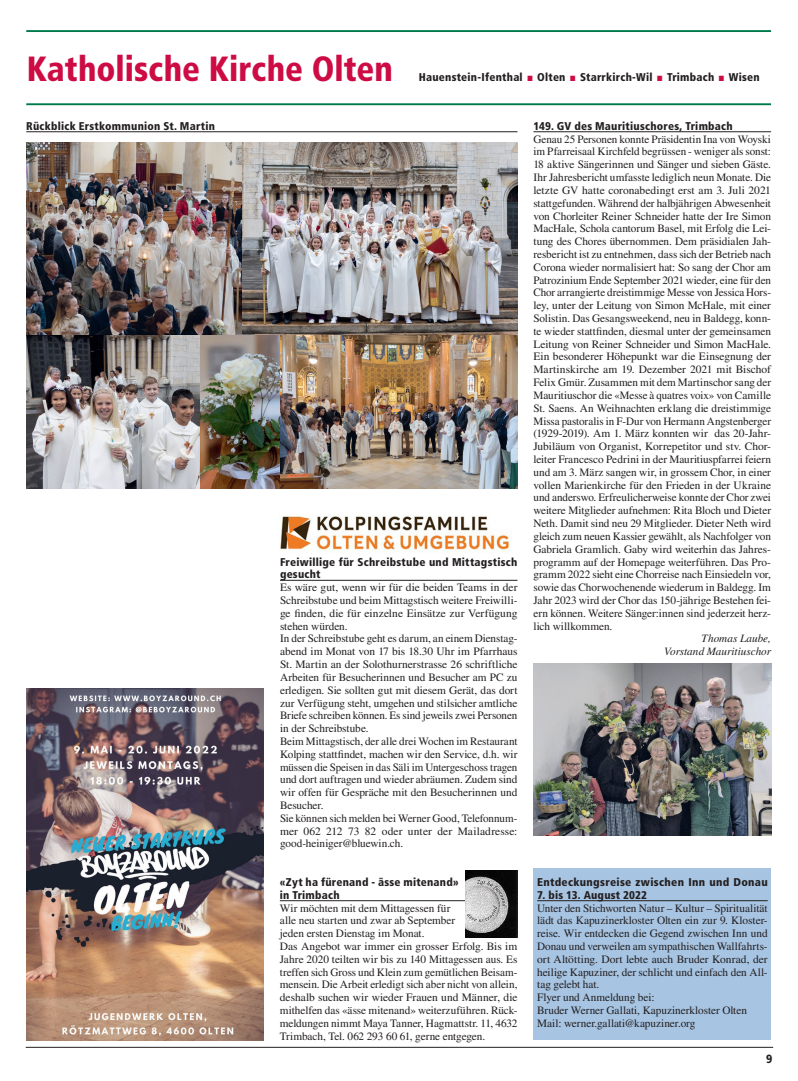
<style>
.page{position:relative;width:798px;height:1081px;background:#fff}
.page>*{position:absolute;margin:0;border:0;box-sizing:border-box;transform-origin:0 0}
.t1{font:900 condensed 35px "Frutiger";color:#cd0c44;scale:.95 1}
.t2{font:900 condensed 11.88px "Frutiger";color:#231f20}
.t3{font:11.25px/12.9px "Times";letter-spacing:-.005em;color:#231f20}
.t4{font:900 condensed 11.25px/12.9px "Frutiger LT Std";letter-spacing:.02em;color:#231f20}
.t5{font:900 condensed 11.25px "Frutiger";letter-spacing:.02em;color:#231f20}
.t6{font:italic 11.25px/12.9px "Times";letter-spacing:.005em;color:#231f20;text-align:right}
</style>
<div class="page">
<hr style="left:26px;top:1047px;width:746px;height:1px;background:#231f20">
<hr style="left:26px;top:30px;width:744px;height:2px;background:#00794a">
<hr style="left:26px;top:103px;width:744px;height:2px;background:#00794a">
<img style="left:26px;top:688px;width:238px;height:352px">
<div style="left:533px;top:868px;width:238px;height:172px;background:#a7c4e2"></div>
<hr style="left:537px;top:900px;width:230px;height:1px;background:#231f20">
<hr style="left:26px;top:132px;width:491px;height:1px;background:#231f20">
<hr style="left:533px;top:132px;width:237px;height:1px;background:#231f20">
<hr style="left:280px;top:900px;width:237px;height:1px;background:#231f20">
<img style="left:465px;top:870px;width:52px;height:67px">
<img style="left:533px;top:663px;width:238px;height:173px">
<img style="left:26px;top:335px;width:175px;height:154px">
<img style="left:201px;top:335px;width:79px;height:154px">
<img style="left:26px;top:143px;width:491px;height:192px">
<img style="left:280px;top:320px;width:237px;height:169px">
<hr style="left:280px;top:580px;width:237px;height:1px;background:#231f20">
<img style="left:280px;top:516px;width:232px;height:37px">
<h1 class="t1" style="left:27px;top:48px;width:387px">Katholische Kirche Olten</h1>
<p class="t5" style="left:419px;top:70px;width:105px">Hauenstein-Ifenthal</p>
<h1 class="t1" style="left:525px;top:48px;width:11px">.</h1>
<p class="t5" style="left:537px;top:70px;width:30px">Olten</p>
<h1 class="t1" style="left:568px;top:48px;width:11px">.</h1>
<p class="t5" style="left:580px;top:70px;width:74px">Starrkirch-Wil</p>
<h1 class="t1" style="left:655px;top:48px;width:11px">.</h1>
<p class="t5" style="left:666px;top:70px;width:49px">Trimbach</p>
<h1 class="t1" style="left:717px;top:48px;width:11px">.</h1>
<p class="t5" style="left:728px;top:70px;width:32px">Wisen</p>
<p class="t4" style="left:26px;top:119px;width:190px">Rückblick Erstkommunion St. Martin</p>
<p class="t4" style="left:533px;top:119px;width:201px">149. GV des Mauritiuschores, Trimbach</p>
<p class="t3" style="left:533px;top:132px;width:239px;text-align:justify">Genau 25 Personen konnte Präsidentin Ina von Woyski im Pfarreisaal Kirchfeld begrüssen - weniger als sonst:<br>18 aktive Sängerinnen und Sänger und sieben Gäste.<br>Ihr Jahresbericht umfasste lediglich neun Monate. Die letzte GV hatte coronabedingt erst am 3. Juli 2021 stattgefunden. Während der halbjährigen Abwesenheit von Chorleiter Reiner Schneider hatte der Ire Simon MacHale, Schola cantorum Basel, mit Erfolg die Lei&shy;tung des Chores übernommen. Dem präsidialen Jah&shy;resbericht ist zu entnehmen, dass sich der Betrieb nach Corona wieder normalisiert hat: So sang der Chor am Patrozinium Ende September 2021 wieder, eine für den Chor arrangierte dreistimmige Messe von Jessica Hors&shy;ley, unter der Leitung von Simon McHale, mit einer Solistin. Das Gesangsweekend, neu in Baldegg, konn&shy;te wieder stattfinden, diesmal unter der gemeinsamen Leitung von Reiner Schneider und Simon MacHale.<br>Ein besonderer Höhepunkt war die Einsegnung der Martinskirche am 19. Dezember 2021 mit Bischof Felix Gmür. Zusammen mit dem Martinschor sang der Mauritiuschor die «Messe à quatres voix» von Camille St. Saens. An Weihnachten erklang die dreistimmige Missa pastoralis in F-Dur von Hermann Angstenberger (1929-2019). Am 1. März konnten wir das 20-Jahr-Jubiläum von Organist, Korrepetitor und stv. Chor&shy;leiter Francesco Pedrini in der Mauritiuspfarrei feiern und am 3. März sangen wir, in grossem Chor, in einer vollen Marienkirche für den Frieden in der Ukraine und anderswo. Erfreulicherweise konnte der Chor zwei weitere Mitglieder aufnehmen: Rita Bloch und Dieter Neth. Damit sind neu 29 Mitglieder. Dieter Neth wird gleich zum neuen Kassier gewählt, als Nachfolger von Gabriela Gramlich. Gaby wird weiterhin das Jahres&shy;programm auf der Homepage weiterführen. Das Pro&shy;gramm 2022 sieht eine Chorreise nach Einsiedeln vor, sowie das Chorwochenende wiederum in Baldegg. Im Jahr 2023 wird der Chor das 150-jährige Bestehen fei&shy;ern können. Weitere Sänger:innen sind jederzeit herz&shy;lich willkommen.</p>
<p class="t6" style="left:663px;top:632px;width:108px">Thomas Laube,<br>Vorstand Mauritiuschor</p>
<p class="t4" style="left:280px;top:555px;width:239px">Freiwillige für Schreibstube und Mittagstisch gesucht</p>
<p class="t3" style="left:280px;top:581px;width:239px">Es wäre gut, wenn wir für die beiden Teams in der Schreibstube und beim Mittagstisch weitere Freiwilli&shy;ge finden, die für einzelne Einsätze zur Verfügung stehen würden.<br>In der Schreibstube geht es darum, an einem Dienstag&shy;abend im Monat von 17 bis 18.30 Uhr im Pfarrhaus St. Martin an der Solothurnerstrasse 26 schriftliche Arbeiten für Besucherinnen und Besucher am PC zu erledigen. Sie sollten gut mit diesem Gerät, das dort zur Verfügung steht, umgehen und stilsicher amtliche Briefe schreiben können. Es sind jeweils zwei Personen in der Schreibstube.<br>Beim Mittagstisch, der alle drei Wochen im Restaurant Kolping stattfindet, machen wir den Service, d.h. wir müssen die Speisen in das Säli im Untergeschoss tragen und dort auftragen und wieder abräumen. Zudem sind wir offen für Gespräche mit den Besucherinnen und Besucher.<br>Sie können sich melden bei Werner Good, Telefonnum&shy;mer 062 212 73 82 oder unter der Mailadresse: good-heiniger@bluewin.ch.</p>
<p class="t4" style="left:280px;top:875px;width:180px">«Zyt ha fürenand - ässe mitenand» in Trimbach</p>
<p class="t3" style="left:280px;top:901px;width:239px">Wir möchten mit dem Mittagessen für<br>alle neu starten und zwar ab September<br>jeden ersten Dienstag im Monat.<br>Das Angebot war immer ein grosser Erfolg. Bis im Jahre 2020 teilten wir bis zu 140 Mittagessen aus. Es treffen sich Gross und Klein zum gemütlichen Beisam&shy;mensein. Die Arbeit erledigt sich aber nicht von allein, deshalb suchen wir wieder Frauen und Männer, die mithelfen das «ässe mitenand» weiterzuführen. Rück&shy;meldungen nimmt Maya Tanner, Hagmattstr. 11, 4632<br>Trimbach, Tel. 062 293 60 61, gerne entgegen.</p>
<p class="t4" style="left:537px;top:875px;width:232px">Entdeckungsreise zwischen Inn und Donau</p>
<p class="t4" style="left:537px;top:888px;width:111px">7. bis 13. August 2022</p>
<p class="t3" style="left:537px;top:901px;width:232px">Unter den Stichworten Natur – Kultur – Spiritualität lädt das Kapuzinerkloster Olten ein zur 9. Kloster&shy;reise. Wir entdecken die Gegend zwischen Inn und Donau und verweilen am sympathischen Wallfahrts&shy;ort Altötting. Dort lebte auch Bruder Konrad, der heilige Kapuziner, der schlicht und einfach den All&shy;tag gelebt hat.<br>Flyer und Anmeldung bei:<br>Bruder Werner Gallati, Kapuzinerkloster Olten Mail: werner.gallati@kapuziner.org</p>
<p class="t2" style="left:766px;top:1052px;width:8px">9</p>
<p class="t2" style="left:765px;top:1054px;width:8px">9</p>
</div>
